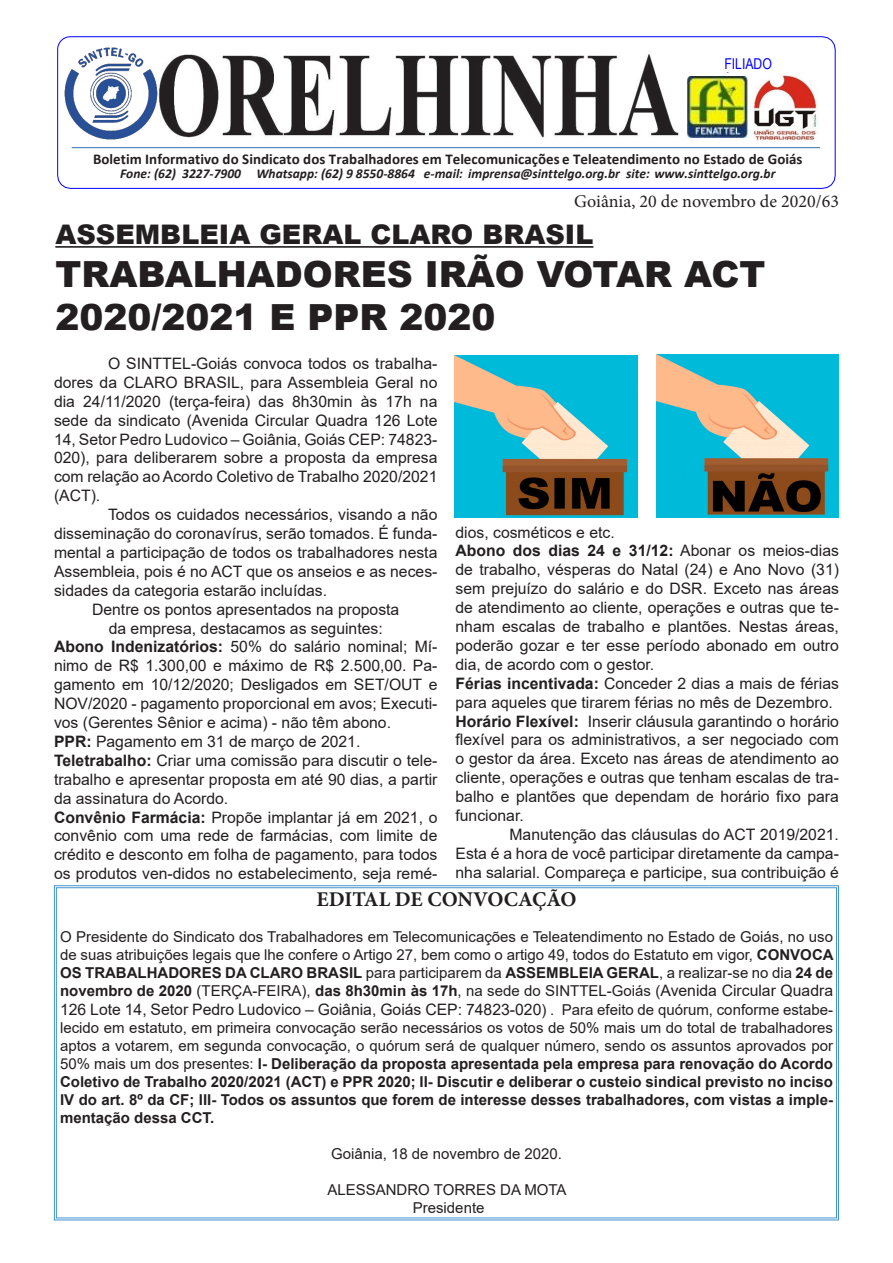
<style>
.page{position:relative;width:893px;height:1263px;background:#fff}
.page>*{position:absolute;margin:0;border:0;box-sizing:border-box;transform-origin:0 0}
.t1{font:900 36px/43.2px "Arial";color:#231f20}
.t2{font:900 27px "Arial";color:#231f20}
.t3{font:700 21px "Minion Pro";color:#231f20}
.t4{font:18px "Minion Pro";color:#231f20}
.t5{font:15.75px/18.9px "Arial";color:#231f20;text-align:justify}
.t6{font:700 15px/18px "Arial";color:#231f20;text-align:justify}
.t7{font:15px/18.3px "Arial";color:#231f20;text-align:justify}
.t8{font:700 15px "Calibri";letter-spacing:.005em;color:#231f20}
.t9{font:15px "Times New Roman";color:#231f20}
.t10{font:15px "Arial Narrow";color:#00f}
.t11{font:italic 700 13.5px "Calibri";color:#231f20}
.s1{font-weight:700}
.s2{font-size:15.75px}
.s3{font-size:15px}
.s4{font-weight:400}
</style>
<div class="page">
<svg style="left:57px;top:36px;width:779px;height:151px"></svg>
<hr style="left:72px;top:147px;width:748px;height:1px;background:#4a7ebb">
<img style="left:687px;top:76px;width:62px;height:61px">
<img style="left:724px;top:55px;width:58px;height:17px">
<img style="left:63px;top:153px;width:769px;height:36px">
<img style="left:63px;top:47px;width:95px;height:94px">
<hr style="left:55px;top:246px;width:538px;height:2px;background:#231f20">
<svg style="left:53px;top:885px;width:786px;height:336px"></svg>
<img style="left:455px;top:355px;width:182px;height:162px">
<img style="left:657px;top:355px;width:182px;height:162px">
<p class="t10" style="left:724px;top:53px;width:49px">FILIADO</p>
<p class="t8" style="left:93px;top:148px;width:711px">Boletim Informativo do Sindicato dos Trabalhadores em Telecomunicações e Teleatendimento no Estado de Goiás</p>
<p class="t11" style="left:120px;top:164px;width:657px">Fone: (62) 3227-7900 Whatsapp: (62) 9 8550-8864 e-mail: imprensa@sinttelgo.org.br site: www.sinttelgo.org.br</p>
<p class="t4" style="left:574px;top:189px;width:266px">Goiânia, 20 de novembro de 2020/63</p>
<p class="t2" style="left:55px;top:214px;width:540px">ASSEMBLEIA GERAL CLARO BRASIL</p>
<p class="t1" style="left:55px;top:251px;width:712px">TRABALHADORES IRÃO VOTAR ACT<br>2020/2021 E PPR 2020</p>
<p class="t5" style="left:54px;top:354px;width:385px;text-indent:54px">O SINTTEL-Goiás convoca todos os trabalha&shy;dores da CLARO BRASIL, para Assembleia Geral no dia 24/11/2020 (terça-feira) das 8h30min às 17h na sede da sindicato (Avenida Circular Quadra 126 Lote 14, Setor Pedro Ludovico – Goiânia, Goiás CEP: 74823- 020), para deliberarem sobre a proposta da empresa com relação ao Acordo Coletivo de Trabalho 2020/2021 (ACT).</p>
<p class="t5" style="left:54px;top:505px;width:385px;text-indent:54px">Todos os cuidados necessários, visando a não disseminação do coronavírus, serão tomados. É funda&shy;mental a participação de todos os trabalhadores nesta Assembleia, pois é no ACT que os anseios e as neces&shy;sidades da categoria estarão incluídas.</p>
<p class="t5" style="left:92px;top:599px;width:309px">Dentre os pontos apresentados na proposta</p>
<p class="t5" style="left:109px;top:618px;width:276px">da empresa, destacamos as seguintes:</p>
<p class="t5" style="left:54px;top:637px;width:385px"><span class="s1">Abono Indenizatórios:</span> 50% do salário nominal; Mí&shy;nimo de R$ 1.300,00 e máximo de R$ 2.500,00. Pa&shy;gamento em 10/12/2020; Desligados em SET/OUT e NOV/2020 - pagamento proporcional em avos; Executi&shy;vos (Gerentes Sênior e acima) - não têm abono.</p>
<p class="t5" style="left:54px;top:732px;width:308px"><span class="s1">PPR:</span> Pagamento em 31 de março de 2021.</p>
<p class="t5" style="left:54px;top:751px;width:385px"><span class="s1">Teletrabalho:</span> Criar uma comissão para discutir o tele&shy;trabalho e apresentar proposta em até 90 dias, a partir da assinatura do Acordo.</p>
<p class="t5" style="left:54px;top:807px;width:385px"><span class="s1">Convênio Farmácia:</span> Propõe implantar já em 2021, o convênio com uma rede de farmácias, com limite de crédito e desconto em folha de pagamento, para todos os produtos ven-didos no estabelecimento, seja remé-</p>
<p class="t3" style="left:316px;top:884px;width:262px">EDITAL DE CONVOCAÇÃO</p>
<p class="t7" style="left:60px;top:927px;width:775px">O Presidente do Sindicato dos Trabalhadores em Telecomunicações e Teleatendimento no Estado de Goiás, no uso de suas atribuições legais que lhe confere o Artigo 27, bem como o artigo 49, todos do Estatuto em vigor, <span class="s1">CONVOCA OS TRABALHADORES DA CLARO BRASIL</span> para participarem da <span class="s1">ASSEMBLEIA GERAL</span>, a realizar-se no dia <span class="s1">24 de novembro de 2020</span> (TERÇA-FEIRA), <span class="s1">das 8h30min às 17h</span>, na sede do SINTTEL-Goiás (<span class="s2">Avenida Circular Quadra</span></p>
<p class="t5" style="left:60px;top:1000px;width:774px">126 Lote 14, Setor Pedro Ludovico – Goiânia, Goiás CEP: 74823-020<span class="s3">) . Para efeito de quórum, conforme estabe-</span></p>
<p class="t6" style="left:60px;top:1019px;width:774px"><span class="s4">lecido em estatuto, em primeira convocação serão necessários os votos de 50% mais um do total de trabalhadores aptos a votarem, em segunda convocação, o quórum será de qualquer número, sendo os assuntos aprovados por 50% mais um dos presentes:</span> I- Deliberação da proposta apresentada pela empresa para renovação do Acordo Coletivo de Trabalho 2020/2021 (ACT) e PPR 2020; II- Discutir e deliberar o custeio sindical previsto no inciso IV do art. 8º da CF; III- Todos os assuntos que forem de interesse desses trabalhadores, com vistas a imple&shy;mentação dessa CCT.</p>
<p class="t7" style="left:331px;top:1145px;width:232px">Goiânia, 18 de novembro de 2020.</p>
<p class="t7" style="left:327px;top:1181px;width:241px">ALESSANDRO TORRES DA MOTA</p>
<p class="t7" style="left:413px;top:1199px;width:73px">Presidente</p>
<p class="t9" style="left:637px;top:190px;width:201px">Goiânia, 11 de março de 2020/08</p>
<p class="t5" style="left:455px;top:522px;width:161px">dios, cosméticos e etc.</p>
<p class="t5" style="left:455px;top:541px;width:385px"><span class="s1">Abono dos dias 24 e 31/12:</span> Abonar os meios-dias de trabalho, vésperas do Natal (24) e Ano Novo (31) sem prejuízo do salário e do DSR. Exceto nas áreas de atendimento ao cliente, operações e outras que te&shy;nham escalas de trabalho e plantões. Nestas áreas, poderão gozar e ter esse período abonado em outro dia, de acordo com o gestor.</p>
<p class="t5" style="left:455px;top:674px;width:385px"><span class="s1">Férias incentivada:</span> Conceder 2 dias a mais de férias para aqueles que tirarem férias no mês de Dezembro.</p>
<p class="t5" style="left:455px;top:711px;width:385px"><span class="s1">Horário Flexível:</span> Inserir cláusula garantindo o horário flexível para os administrativos, a ser negociado com o gestor da área. Exceto nas áreas de atendimento ao cliente, operações e outras que tenham escalas de tra&shy;balho e plantões que dependam de horário fixo para funcionar.</p>
<p class="t5" style="left:455px;top:825px;width:385px;text-indent:54px">Manutenção das cláusulas do ACT 2019/2021.<br>Esta é a hora de você participar diretamente da campa&shy;nha salarial. Compareça e participe, sua contribuição é</p>
</div>
